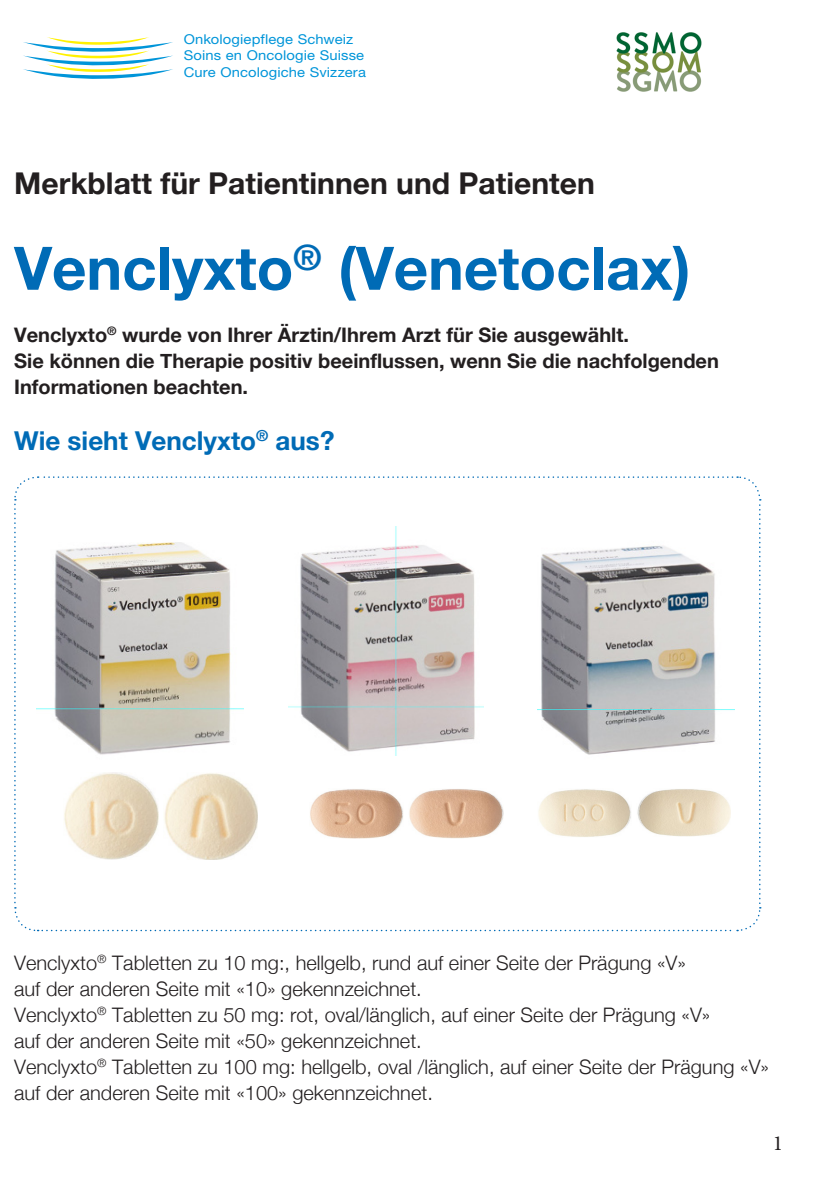
<style>
.page{position:relative;width:840px;height:1191px;background:#fff}
.page>*{position:absolute;margin:0;border:0;box-sizing:border-box;transform-origin:0 0}
.t1{font:700 60px "Helvetica Neue";color:#006bb6}
.t2{font:700 30px "Helvetica Neue";color:#231f20}
.t3{font:700 26px "Helvetica Neue";color:#006bb6}
.t4{font:21.6px "Minion Pro";color:#231f20}
.t5{font:300 20px/26px "Helvetica Neue";color:#231f20}
.t6{font:700 20px "Helvetica Neue";color:#231f20}
.t7{font:13.6px/16.2px "Helvetica Neue";letter-spacing:.01em;color:#0095d9;scale:1.09 1}
</style>
<div class="page">
<svg style="left:14px;top:476px;width:746px;height:456px"></svg>
<img style="left:37px;top:530px;width:207px;height:229px">
<img style="left:616px;top:33px;width:85px;height:59px">
<svg style="left:23px;top:37px;width:150px;height:42px"></svg>
<img style="left:288px;top:526px;width:195px;height:229px">
<img style="left:537px;top:526px;width:197px;height:233px">
<img style="left:64px;top:772px;width:94px;height:87px">
<img style="left:163px;top:772px;width:94px;height:87px">
<img style="left:309px;top:788px;width:94px;height:50px">
<img style="left:408px;top:788px;width:94px;height:50px">
<img style="left:537px;top:788px;width:94px;height:49px">
<img style="left:636px;top:788px;width:94px;height:48px">
<p class="t7" style="left:184px;top:31px;width:168px">Onkologiepflege Schweiz<br>Soins en Oncologie Suisse<br>Cure Oncologiche Svizzera</p>
<p class="t2" style="left:14px;top:159px;width:581px">Merkblatt für Patientinnen und Patienten</p>
<p class="t1" style="left:14px;top:221px;width:677px">Venclyxto<sup>®</sup> (Venetoclax)</p>
<p class="t6" style="left:14px;top:319px;width:616px">Venclyxto<sup>®</sup> wurde von Ihrer Ärztin/Ihrem Arzt für Sie ausgewählt.</p>
<p class="t6" style="left:14px;top:345px;width:705px">Sie können die Therapie positiv beeinflussen, wenn Sie die nachfolgenden</p>
<p class="t6" style="left:14px;top:371px;width:235px">Informationen beachten.</p>
<p class="t3" style="left:14px;top:420px;width:322px">Wie sieht Venclyxto<sup>®</sup> aus ?</p>
<p class="t5" style="left:14px;top:948px;width:673px">Venclyxto<sup>®</sup> Tabletten zu 10 mg:, hellgelb, rund auf einer Seite der Prägung «V»</p>
<p class="t5" style="left:14px;top:974px;width:409px">auf der anderen Seite mit «10» gekennzeichnet.</p>
<p class="t5" style="left:14px;top:1000px;width:697px">Venclyxto<sup>®</sup> Tabletten zu 50 mg: rot, oval/länglich, auf einer Seite der Prägung «V»</p>
<p class="t5" style="left:14px;top:1026px;width:409px">auf der anderen Seite mit «50» gekennzeichnet.</p>
<p class="t5" style="left:14px;top:1052px;width:756px">Venclyxto<sup>®</sup> Tabletten zu 100 mg: hellgelb, oval /länglich, auf einer Seite der Prägung «V» auf der anderen Seite mit «100» gekennzeichnet.</p>
<p class="t4" style="left:772px;top:1128px;width:12px">1</p>
</div>
